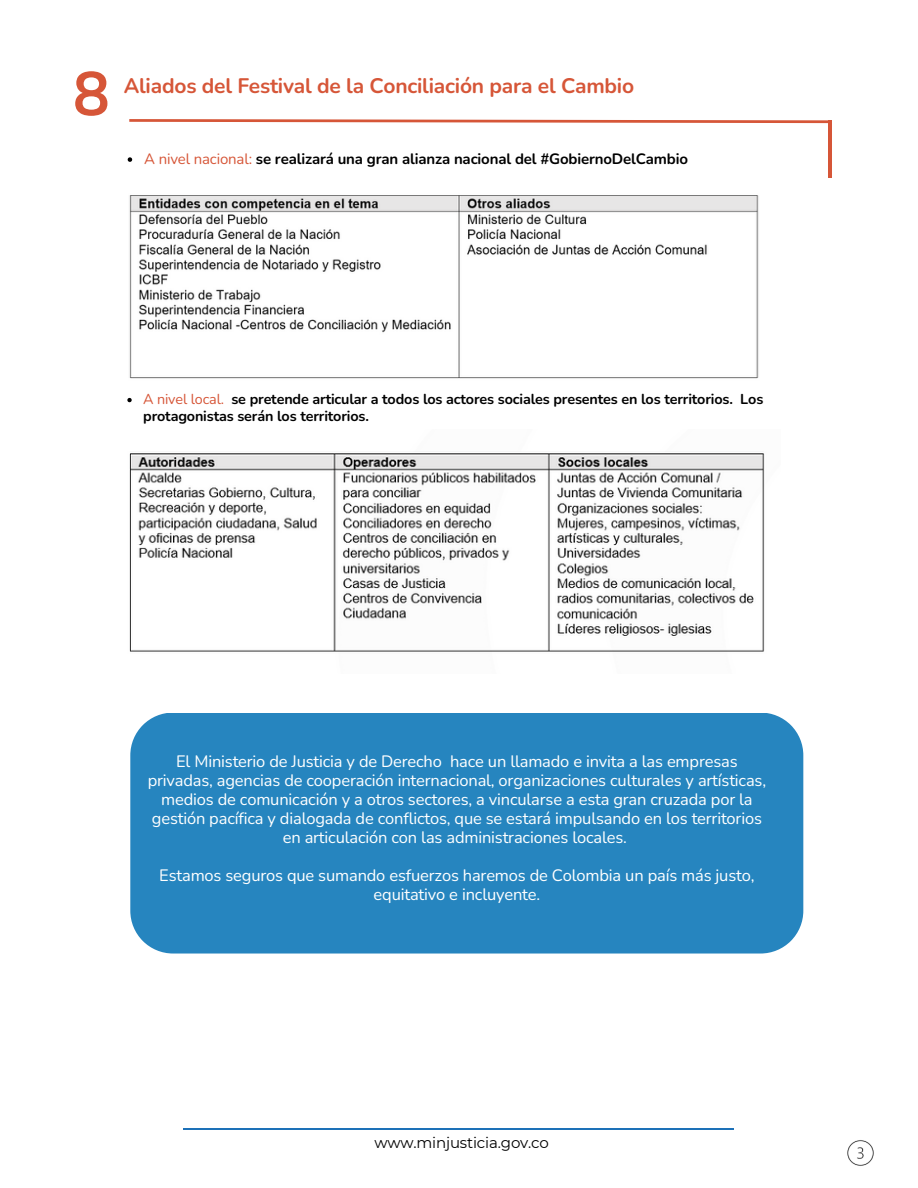
<style>
.page{position:relative;width:918px;height:1188px;background:#fff}
.page>*{position:absolute;margin:0;border:0;box-sizing:border-box;transform-origin:0 0}
.t1{font:700 61.5px "Nunito";color:#d65638}
.t2{font:700 21px "Nunito";letter-spacing:-.01em;color:#d65638}
.t3{font:16.5px/19.2px "Nunito";letter-spacing:-.01em;color:#fff;text-align:center}
.t4{font:700 15px "Nunito";letter-spacing:-.01em;color:#000}
.t5{font:15px "Montserrat";letter-spacing:-.01em;color:#000}
.t6{font:700 14.4px/16.2px "Nunito";letter-spacing:-.01em;color:#000}
.s1{font-weight:400;color:#d65638}
</style>
<div class="page">
<hr style="left:828px;top:120px;width:3px;height:57px;background:#d65638">
<svg style="left:129px;top:119px;width:699px;height:4px;background:#e28a76"></svg>
<img style="left:129px;top:453px;width:636px;height:199px">
<div style="left:130px;top:713px;width:673px;height:241px;background:#2685bf"></div>
<hr style="left:184px;top:1128px;width:550px;height:1px;background:#1d71b8">
<img style="left:847px;top:1140px;width:27px;height:26px">
<img style="left:129px;top:195px;width:630px;height:184px">
<svg style="left:128px;top:157px;width:4px;height:5px"></svg>
<svg style="left:127px;top:398px;width:5px;height:4px"></svg>
<p class="t1" style="left:73px;top:53px;width:38px">8</p>
<p class="t2" style="left:124px;top:72px;width:512px">Aliados del Festival de la Conciliación para el Cambio</p>
<p class="t4" style="left:144px;top:149px;width:545px"><span class="s1">A nivel nacional:</span> se realizará una gran alianza nacional del #GobiernoDelCambio</p>
<p class="t6" style="left:143px;top:392px;width:622px"><span class="s1">A nivel local.</span> se pretende articular a todos los actores sociales presentes en los territorios. Los protagonistas serán los territorios.</p>
<p class="t3" style="left:148px;top:752px;width:620px">El Ministerio de Justicia y de Derecho hace un llamado e invita a las empresas privadas, agencias de cooperación internacional, organizaciones culturales y artísticas, medios de comunicación y a otros sectores, a vincularse a esta gran cruzada por la gestión pacífica y dialogada de conflictos, que se estará impulsando en los territorios en articulación con las administraciones locales.</p>
<p class="t3" style="left:159px;top:866px;width:597px">Estamos seguros que sumando esfuerzos haremos de Colombia un país más justo, equitativo e incluyente.</p>
<p class="t5" style="left:374px;top:1134px;width:176px">www.minjusticia.gov.co</p>
</div>
